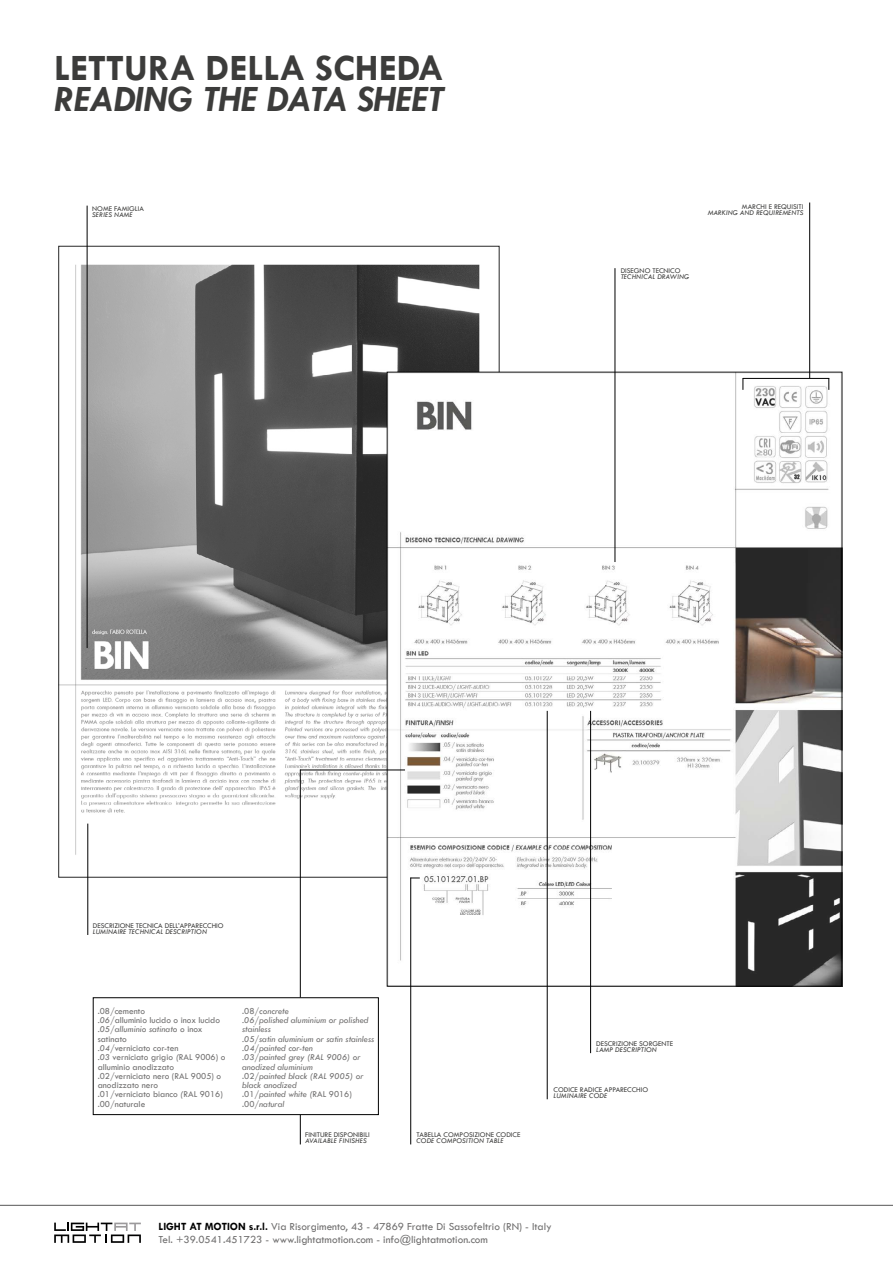
<style>
.page{position:relative;width:893px;height:1263px;background:#fff}
.page>*{position:absolute;margin:0;border:0;box-sizing:border-box;transform-origin:0 0}
.t1{font:italic 700 37.5px "Tw Cen";color:#3c3c3b}
.t2{font:700 37.5px "Tw Cen";color:#3c3c3b}
.t3{font:11.1px/12.8px "Tw Cen";color:#706f6f}
.t4{font:9.3px/9.3px "Tw Cen";color:#706f6f}
.t5{font:italic 9.3px/9.3px "Tw Cen";color:#706f6f}
.t6{font:7.5px "Tw Cen";color:#3c3c3b}
.t7{font:italic 7.5px "Tw Cen";color:#3c3c3b}
.s1{font-style:italic}
.s2{font-style:normal}
.s3{font-weight:700;color:#000}
</style>
<div class="page">
<hr style="left:0;top:1205px;width:893px;height:1px;background:#575756">
<svg style="left:54px;top:1222px;width:87px;height:21px"></svg>
<img style="left:60px;top:248px;width:438px;height:628px">
<div style="left:93px;top:997px;width:286px;height:118px;border:1px solid #000"></div>
<img style="left:389px;top:374px;width:451px;height:610px">
<hr style="left:87px;top:824px;width:1px;height:111px;background:#000">
<hr style="left:615px;top:268px;width:1px;height:294px;background:#000">
<hr style="left:590px;top:711px;width:1px;height:342px;background:#000">
<hr style="left:547px;top:711px;width:1px;height:388px;background:#000">
<hr style="left:410px;top:878px;width:1px;height:266px;background:#000">
<hr style="left:300px;top:770px;width:1px;height:227px;background:#000">
<hr style="left:300px;top:770px;width:105px;height:1px;background:#000">
<hr style="left:809px;top:203px;width:1px;height:175px;background:#000">
<hr style="left:743px;top:378px;width:86px;height:1px;background:#000">
<svg style="left:742px;top:378px;width:1px;height:12px"></svg>
<svg style="left:300px;top:1115px;width:1px;height:29px"></svg>
<hr style="left:87px;top:206px;width:1px;height:442px;background:#000">
<h1 class="t2" style="left:54px;top:45px;width:391px">LETTURA DELLA SCHEDA</h1>
<h1 class="t1" style="left:54px;top:77px;width:391px">READING THE DATA SHEET</h1>
<p class="t6" style="left:92px;top:204px;width:53px">NOME FAMIGLIA</p>
<p class="t7" style="left:92px;top:210px;width:42px">SERIES NAME</p>
<p class="t6" style="left:742px;top:202px;width:63px">MARCHI E REQUISITI</p>
<p class="t7" style="left:708px;top:208px;width:97px">MARKING AND REQUIREMENTS</p>
<p class="t6" style="left:621px;top:266px;width:61px">DISEGNO TECNICO</p>
<p class="t7" style="left:621px;top:272px;width:70px">TECHNICAL DRAWING</p>
<p class="t6" style="left:93px;top:921px;width:132px">DESCRIZIONE TECNICA DELL’APPARECCHIO</p>
<p class="t7" style="left:93px;top:927px;width:116px">LUMINAIRE TECHNICAL DESCRIPTION</p>
<p class="t4" style="left:98px;top:1006px;width:129px">.08/cemento<br><span class="s1">.06/</span>alluminio lucido o inox lucido <span class="s1">.05/alluminio satinato o</span> inox satinato<br><span class="s1">.04/</span>verniciato cor-ten<br><span class="s1">.03</span> verniciato grigio <span class="s1">(</span>RAL 9006) o alluminio anodizzato .02/verniciato nero (RAL 9005) o anodizzato nero<br>.01/verniciato bianco <span class="s1">(</span>RAL 9016) .00/naturale</p>
<p class="t5" style="left:242px;top:1006px;width:134px"><span class="s2">.08/</span>concrete<br>.06/polished aluminium or polished stainless<br>.05/satin aluminium or satin stainless .04/painted cor-ten<br>.03/painted grey (RAL 9006) or anodized aluminium<br><span class="s2">.02/</span>painted black (RAL 9005) or black anodized<br><span class="s2">.01/</span>painted white (<span class="s2">RAL 9016) .00/</span>natural</p>
<p class="t6" style="left:305px;top:1130px;width:66px">FINITURE DISPONIBILI</p>
<p class="t7" style="left:305px;top:1136px;width:63px">AVAILABLE FINISHES</p>
<p class="t6" style="left:416px;top:1130px;width:105px">TABELLA COMPOSIZIONE CODICE</p>
<p class="t7" style="left:416px;top:1136px;width:89px">CODE COMPOSITION TABLE</p>
<p class="t6" style="left:596px;top:1039px;width:78px">DESCRIZIONE SORGENTE</p>
<p class="t7" style="left:596px;top:1045px;width:62px">LAMP DESCRIPTION</p>
<p class="t6" style="left:554px;top:1085px;width:96px">CODICE RADICE APPARECCHIO</p>
<p class="t7" style="left:554px;top:1091px;width:55px">LUMINAIRE CODE</p>
<p class="t3" style="left:159px;top:1220px;width:395px"><span class="s3">LIGHT AT MOTION s.r.l.</span> Via Risorgimento, 43 - 47869 Fratte Di Sassofeltrio (RN) - Italy<br>Tel. +39.0541.451723 - www.lightatmotion.com - info@lightatmotion.com</p>
</div>
